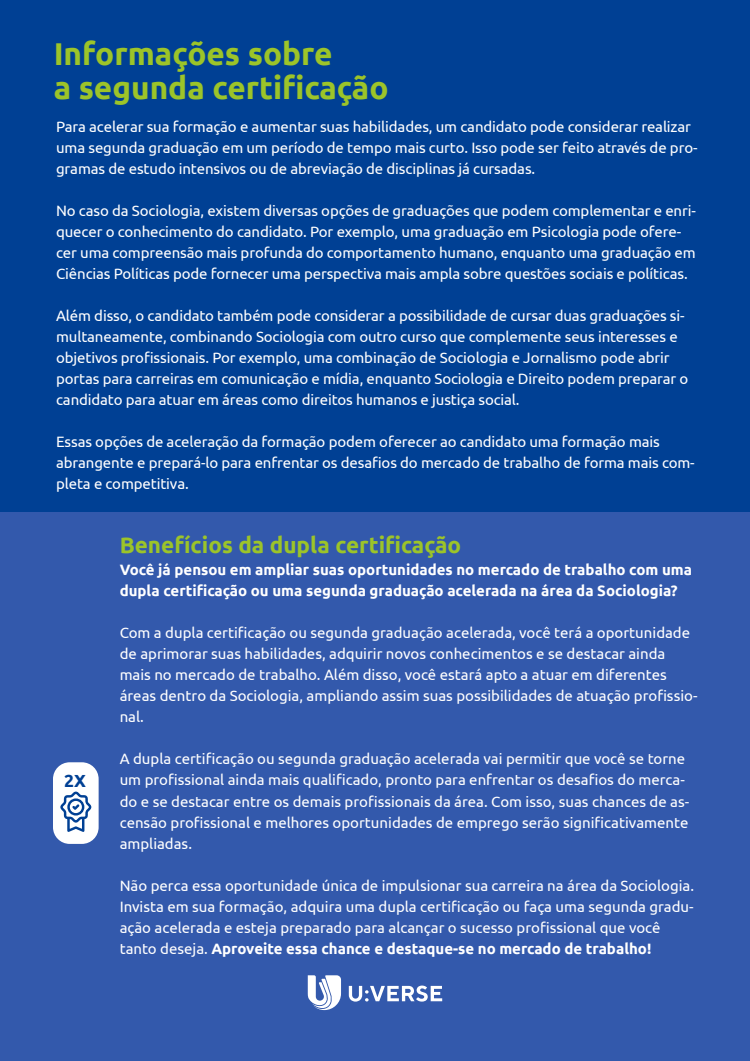
<style>
.page{position:relative;width:750px;height:1061px;background:#fff}
.page>*{position:absolute;margin:0;border:0;box-sizing:border-box;transform-origin:0 0}
.t1{font:700 31.55px/34.5px "Ubuntu";color:#9cc429}
.t2{font:700 22.5px "Ubuntu";color:#9cc429}
.t3{font:700 17.5px "Ubuntu";color:#004094}
.t4{font:15px/21px "Ubuntu";letter-spacing:-.01em;color:#fff}
.t5{font:700 15px/21px "Ubuntu";color:#fff}
.s1{font-weight:700}
</style>
<div class="page">
<div style="left:0;top:0;width:750px;height:1060px;background:#004094"></div>
<div style="left:0;top:512px;width:750px;height:548px;background:#3359ac"></div>
<div style="left:53px;top:762px;width:46px;height:82px;background:#fff;border-radius:17px"></div>
<svg style="left:60px;top:791px;width:32px;height:41px"></svg>
<svg style="left:349px;top:985px;width:93px;height:16px"></svg>
<svg style="left:308px;top:975px;width:33px;height:35px"></svg>
<h1 class="t1" style="left:54px;top:36px;width:336px">Informações sobre<br>a segunda certificação</h1>
<p class="t4" style="left:56px;top:115px;width:643px">Para acelerar sua formação e aumentar suas habilidades, um candidato pode considerar realizar uma segunda graduação em um período de tempo mais curto. Isso pode ser feito através de pro&shy;gramas de estudo intensivos ou de abreviação de disciplinas já cursadas.</p>
<p class="t4" style="left:56px;top:199px;width:641px">No caso da Sociologia, existem diversas opções de graduações que podem complementar e enri&shy;quecer o conhecimento do candidato. Por exemplo, uma graduação em Psicologia pode ofere&shy;cer uma compreensão mais profunda do comportamento humano, enquanto uma graduação em Ciências Políticas pode fornecer uma perspectiva mais ampla sobre questões sociais e políticas.</p>
<p class="t4" style="left:56px;top:304px;width:634px">Além disso, o candidato também pode considerar a possibilidade de cursar duas graduações si&shy;multaneamente, combinando Sociologia com outro curso que complemente seus interesses e objetivos profissionais. Por exemplo, uma combinação de Sociologia e Jornalismo pode abrir portas para carreiras em comunicação e mídia, enquanto Sociologia e Direito podem preparar o candidato para atuar em áreas como direitos humanos e justiça social.</p>
<p class="t4" style="left:56px;top:430px;width:640px">Essas opções de aceleração da formação podem oferecer ao candidato uma formação mais abrangente e prepará-lo para enfrentar os desafios do mercado de trabalho de forma mais com&shy;pleta e competitiva.</p>
<p class="t3" style="left:64px;top:770px;width:23px">2X</p>
<h2 class="t2" style="left:120px;top:531px;width:343px">Benefícios da dupla certificação</h2>
<p class="t5" style="left:120px;top:559px;width:574px">Você já pensou em ampliar suas oportunidades no mercado de trabalho com uma dupla certificação ou uma segunda graduação acelerada na área da Sociologia?</p>
<p class="t4" style="left:120px;top:622px;width:579px">Com a dupla certificação ou segunda graduação acelerada, você terá a oportunidade de aprimorar suas habilidades, adquirir novos conhecimentos e se destacar ainda mais no mercado de trabalho. Além disso, você estará apto a atuar em diferentes áreas dentro da Sociologia, ampliando assim suas possibilidades de atuação profissio&shy;nal.</p>
<p class="t4" style="left:120px;top:748px;width:571px">A dupla certificação ou segunda graduação acelerada vai permitir que você se torne um profissional ainda mais qualificado, pronto para enfrentar os desafios do merca&shy;do e se destacar entre os demais profissionais da área. Com isso, suas chances de as&shy;censão profissional e melhores oportunidades de emprego serão significativamente ampliadas.</p>
<p class="t4" style="left:120px;top:874px;width:576px">Não perca essa oportunidade única de impulsionar sua carreira na área da Sociologia.<br>Invista em sua formação, adquira uma dupla certificação ou faça uma segunda gradu&shy;ação acelerada e esteja preparado para alcançar o sucesso profissional que você tanto deseja. <span class="s1">Aproveite essa chance e destaque-se no mercado de trabalho!</span></p>
</div>
